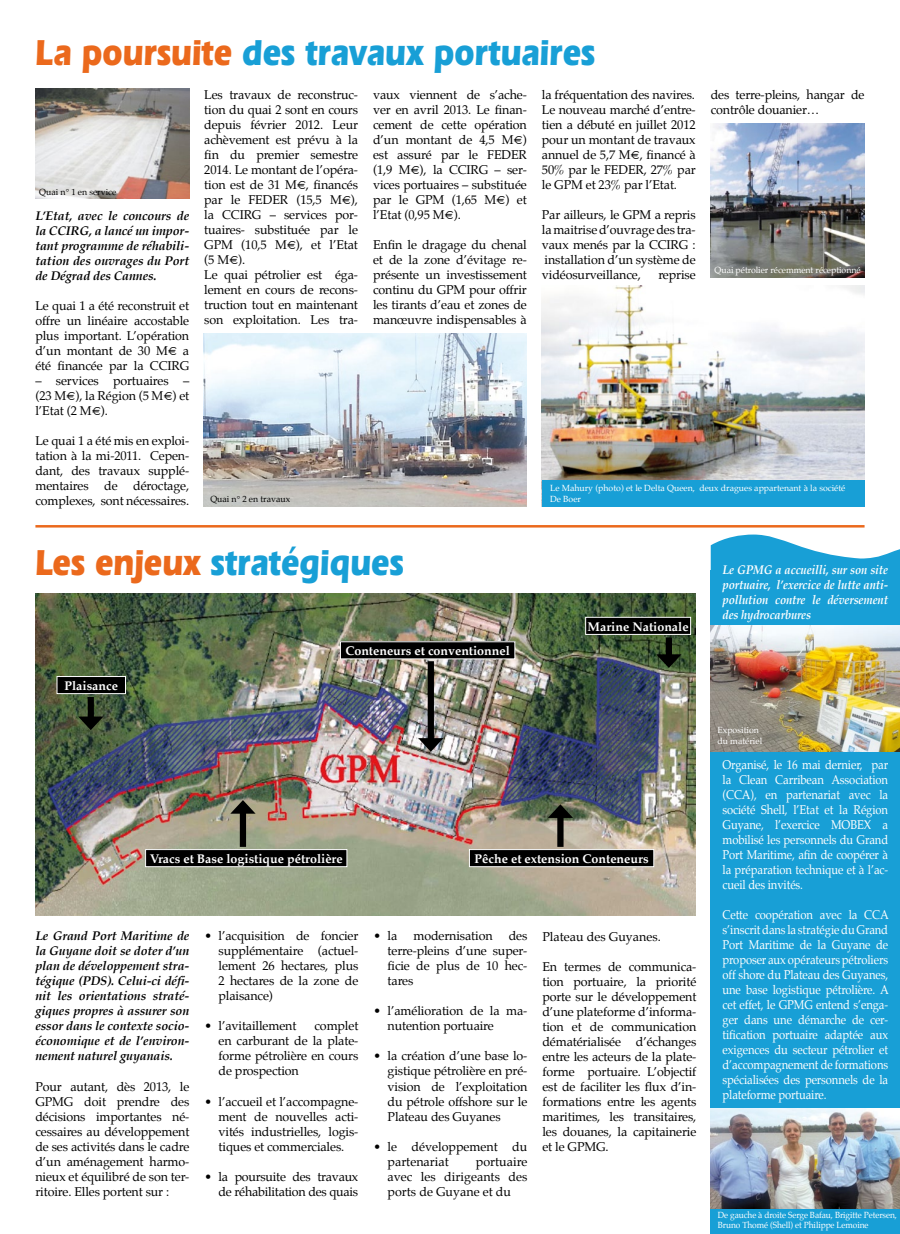
<style>
.page{position:relative;width:900px;height:1234px;background:#fff}
.page>*{position:absolute;margin:0;border:0;box-sizing:border-box;transform-origin:0 0}
.t1{font:700 37.5px "Eras IT Cby BT";color:#189fd6;scale:.85 1}
.t2{font:12.5px/15px "Palatino";letter-spacing:-.01em;color:#000;text-align:justify}
.t3{font:12.5px/15px "Palatino";letter-spacing:-.01em;color:#fff;text-align:justify;scale:.9 1}
.t4{font:italic 700 12.5px/15px "Palatino";letter-spacing:-.01em;color:#000;text-align:justify}
.t5{font:700 12.5px "Palatino";color:#fff}
.t6{font:italic 700 12.5px/15px "Palatino";letter-spacing:-.01em;color:#fff;text-align:justify;scale:.9 1}
.t7{font:8.75px/10.5px "Palatino";letter-spacing:-.005em;color:#fff}
.t8{font:8.75px/10px "Palatino";letter-spacing:-.005em;color:#fff;scale:.96 1}
.t9{font:8.75px "Palatino";color:#000}
.s1{color:#eb691c}
</style>
<div class="page">
<div style="left:711px;top:570px;width:189px;height:663px;background:#189fd6"></div>
<hr style="left:35px;top:525px;width:830px;height:2px;background:#eb691c">
<img style="left:35px;top:89px;width:154px;height:110px">
<img style="left:542px;top:285px;width:323px;height:194px">
<svg style="left:711px;top:534px;width:189px;height:36px"></svg>
<img style="left:204px;top:333px;width:323px;height:173px">
<img style="left:711px;top:123px;width:154px;height:155px">
<img style="left:35px;top:593px;width:660px;height:322px">
<div style="left:57px;top:676px;width:68px;height:17px;background:#000"></div>
<div style="left:57px;top:676px;width:69px;height:17px;border:1px solid #fff"></div>
<div style="left:340px;top:641px;width:175px;height:17px;background:#000"></div>
<div style="left:586px;top:617px;width:105px;height:17px;background:#000"></div>
<div style="left:585px;top:617px;width:106px;height:17px;border:1px solid #fff"></div>
<div style="left:469px;top:849px;width:185px;height:17px;background:#000"></div>
<div style="left:469px;top:849px;width:185px;height:17px;border:1px solid #fff"></div>
<div style="left:146px;top:849px;width:201px;height:17px;background:#000"></div>
<div style="left:145px;top:849px;width:202px;height:17px;border:1px solid #fff"></div>
<div style="left:88px;top:696px;width:6px;height:25px;background:#000"></div>
<svg style="left:78px;top:716px;width:25px;height:14px"></svg>
<div style="left:428px;top:661px;width:6px;height:82px;background:#000"></div>
<svg style="left:418px;top:738px;width:25px;height:13px"></svg>
<div style="left:557px;top:812px;width:7px;height:34px;background:#000"></div>
<svg style="left:548px;top:804px;width:25px;height:13px"></svg>
<div style="left:240px;top:808px;width:6px;height:38px;background:#000"></div>
<svg style="left:230px;top:799px;width:26px;height:14px"></svg>
<div style="left:666px;top:637px;width:6px;height:22px;background:#000"></div>
<svg style="left:656px;top:654px;width:26px;height:13px"></svg>
<div style="left:542px;top:479px;width:323px;height:27px;background:#189fd6"></div>
<img style="left:711px;top:625px;width:189px;height:126px">
<img style="left:711px;top:1108px;width:189px;height:100px">
<h1 class="t1" style="left:35px;top:29px;width:660px"><span class="s1">La poursuite</span> des travaux portuaires</h1>
<p class="t9" style="left:39px;top:184px;width:78px">Quai n° 1 en service</p>
<p class="t4" style="left:35px;top:208px;width:155px">L’Etat, avec le concours de la CCIRG, a lancé un impor&shy;tant programme de réhabili&shy;tation des ouvrages du Port de Dégrad des Cannes.</p>
<p class="t2" style="left:35px;top:298px;width:155px">Le quai 1 a été reconstruit et offre un linéaire accostable plus important. L’opération d’un montant de 30 M€ a été financée par la CCIRG</p>
<p class="t2" style="left:35px;top:373px;width:155px">– services portuaires – (23 M€), la Région (5 M€) et l’Etat (2 M€).</p>
<p class="t2" style="left:35px;top:433px;width:155px">Le quai 1 a été mis en exploi&shy;tation à la mi-2011. Cepen&shy;dant, des travaux supplé&shy;mentaires de déroctage, complexes, sont nécessaires.</p>
<p class="t2" style="left:204px;top:87px;width:155px;text-align:left">Les travaux de reconstruc&shy;tion du quai 2 sont en cours depuis février 2012. Leur achèvement est prévu à la fin du premier semestre<br>2014. Le montant de l’opéra&shy;tion est de 31 M€, financés par le FEDER (15,5 M€), la CCIRG – services por&shy;tuaires- substituée par le<br>GPM (10,5 M€), et l’Etat (5 M€).<br>Le quai pétrolier est éga&shy;lement en cours de recons&shy;truction tout en maintenant son exploitation. Les tra-</p>
<p class="t2" style="left:373px;top:87px;width:155px">vaux viennent de s’ache&shy;ver en avril 2013. Le finan&shy;cement de cette opération d’un montant de 4,5 M€) est assuré par le FEDER (1,9 M€), la CCIRG – ser&shy;vices portuaires – substituée par le GPM (1,65 M€) et l’Etat (0,95 M€).</p>
<p class="t2" style="left:373px;top:237px;width:155px">Enfin le dragage du chenal et de la zone d’évitage re&shy;présente un investissement continu du GPM pour offrir les tirants d’eau et zones de manœuvre indispensables à</p>
<p class="t9" style="left:210px;top:492px;width:81px">Quai n° 2 en travaux</p>
<p class="t2" style="left:542px;top:87px;width:155px">la fréquentation des navires.<br>Le nouveau marché d’entre&shy;tien a débuté en juillet 2012 pour un montant de travaux annuel de 5,7 M€, financé à 50% par le FEDER, 27% par le GPM et 23% par l’Etat.</p>
<p class="t2" style="left:542px;top:207px;width:155px">Par ailleurs, le GPM a repris la maitrise d’ouvrage des tra&shy;vaux menés par la CCIRG : installation d’un système de vidéosurveillance,</p>
<p class="t2" style="left:658px;top:267px;width:39px">reprise</p>
<p class="t2" style="left:711px;top:87px;width:155px">des terre-pleins, hangar de contrôle douanier…</p>
<p class="t7" style="left:715px;top:264px;width:148px">Quai pétrolier récemment réceptionné</p>
<p class="t7" style="left:550px;top:483px;width:297px">Le Mahury (photo) et le Delta Queen, deux dragues appartenant à la société<br>De Boer</p>
<h1 class="t1" style="left:35px;top:539px;width:435px"><span class="s1">Les enjeux</span> stratégiques</h1>
<p class="t5" style="left:65px;top:675px;width:55px">Plaisance</p>
<p class="t5" style="left:345px;top:640px;width:166px">Conteneurs et conventionnel</p>
<p class="t5" style="left:588px;top:616px;width:103px">Marine Nationale</p>
<p class="t6" style="left:723px;top:562px;width:186px">Le GPMG a accueilli, sur son site portuaire, l’exercice de lutte anti&shy;pollution contre le déversement des hydrocarbures</p>
<p class="t7" style="left:718px;top:724px;width:46px">Exposition du matériel</p>
<p class="t5" style="left:150px;top:848px;width:195px">Vracs et Base logistique pétrolière</p>
<p class="t5" style="left:475px;top:848px;width:175px">Pêche et extension Conteneurs</p>
<p class="t4" style="left:35px;top:928px;width:156px">Le Grand Port Maritime de la Guyane doit se doter d’un plan de développement stra&shy;tégique (PDS). Celui-ci défi&shy;nit les orientations straté&shy;giques propres à assurer son essor dans le contexte socio&shy;économique et de l’environ&shy;nement naturel guyanais.</p>
<p class="t2" style="left:35px;top:1078px;width:156px">Pour autant, dès 2013, le GPMG doit prendre des décisions importantes né&shy;cessaires au développement de ses activités dans le cadre d’un aménagement harmo&shy;nieux et équilibré de son ter&shy;ritoire. Elles portent sur :</p>
<p class="t2" style="left:219px;top:928px;width:141px;text-indent:-14px">• l’acquisition de foncier supplémentaire (actuel&shy;lement 26 hectares, plus 2 hectares de la zone de plaisance)</p>
<p class="t2" style="left:204px;top:1018px;width:94px">• l’avitaillement</p>
<p class="t2" style="left:219px;top:1018px;width:141px;text-indent:96px">complet en carburant de la plate&shy;forme pétrolière en cours de prospection</p>
<p class="t2" style="left:219px;top:1093px;width:141px;text-indent:-14px">• l’accueil et l’accompagne&shy;ment de nouvelles acti&shy;vités industrielles, logis&shy;tiques et commerciales.</p>
<p class="t2" style="left:204px;top:1168px;width:155px;text-align:right">• la poursuite des travaux de réhabilitation des quais</p>
<p class="t2" style="left:373px;top:928px;width:25px">• la</p>
<p class="t2" style="left:413px;top:928px;width:81px">modernisation</p>
<p class="t2" style="left:388px;top:928px;width:141px;text-indent:121px">des terre-pleins d’une super&shy;ficie de plus de 10 hec&shy;tares</p>
<p class="t2" style="left:388px;top:1003px;width:141px;text-indent:-14px">• l’amélioration de la ma&shy;nutention portuaire</p>
<p class="t2" style="left:388px;top:1048px;width:141px;text-indent:-14px">• la création d’une base lo&shy;gistique pétrolière en pré&shy;vision de l’exploitation du pétrole offshore sur le Plateau des Guyanes</p>
<p class="t2" style="left:388px;top:1138px;width:141px;text-indent:-14px">• le développement du partenariat</p>
<p class="t2" style="left:388px;top:1153px;width:141px;text-indent:88px">portuaire avec les dirigeants des ports de Guyane et du</p>
<p class="t2" style="left:542px;top:929px;width:120px">Plateau des Guyanes.</p>
<p class="t2" style="left:542px;top:959px;width:156px">En termes de communica&shy;tion portuaire, la priorité porte sur le développement d’une plateforme d’informa&shy;tion et de communication dématérialisée d’échanges entre les acteurs de la plate&shy;forme portuaire. L’objectif est de faciliter les flux d’in&shy;formations entre les agents maritimes, les transitaires, les douanes, la capitainerie et le GPMG.</p>
<p class="t3" style="left:723px;top:757px;width:186px">Organisé, le 16 mai dernier, par la Clean Carribean Association (CCA), en partenariat avec la société Shell, l’Etat et la Région Guyane, l’exercice MOBEX a mobilisé les personnels du Grand Port Maritime, afin de coopérer à la préparation technique et à l’ac&shy;cueil des invités.</p>
<p class="t3" style="left:723px;top:907px;width:186px">Cette coopération avec la CCA s’inscrit dans la stratégie du Grand Port Maritime de la Guyane de proposer aux opérateurs pétroliers off shore du Plateau des Guyanes, une base logistique pétrolière. A cet effet, le GPMG entend s’enga&shy;ger dans une démarche de cer&shy;tification portuaire adaptée aux exigences du secteur pétrolier et d’accompagnement de formations spécialisées des personnels de la plateforme portuaire.</p>
<p class="t8" style="left:718px;top:1209px;width:188px">De gauche à droite Serge Bafau, Brigitte Petersen,<br>Bruno Thomé (Shell) et Philippe Lemoine</p>
</div>
